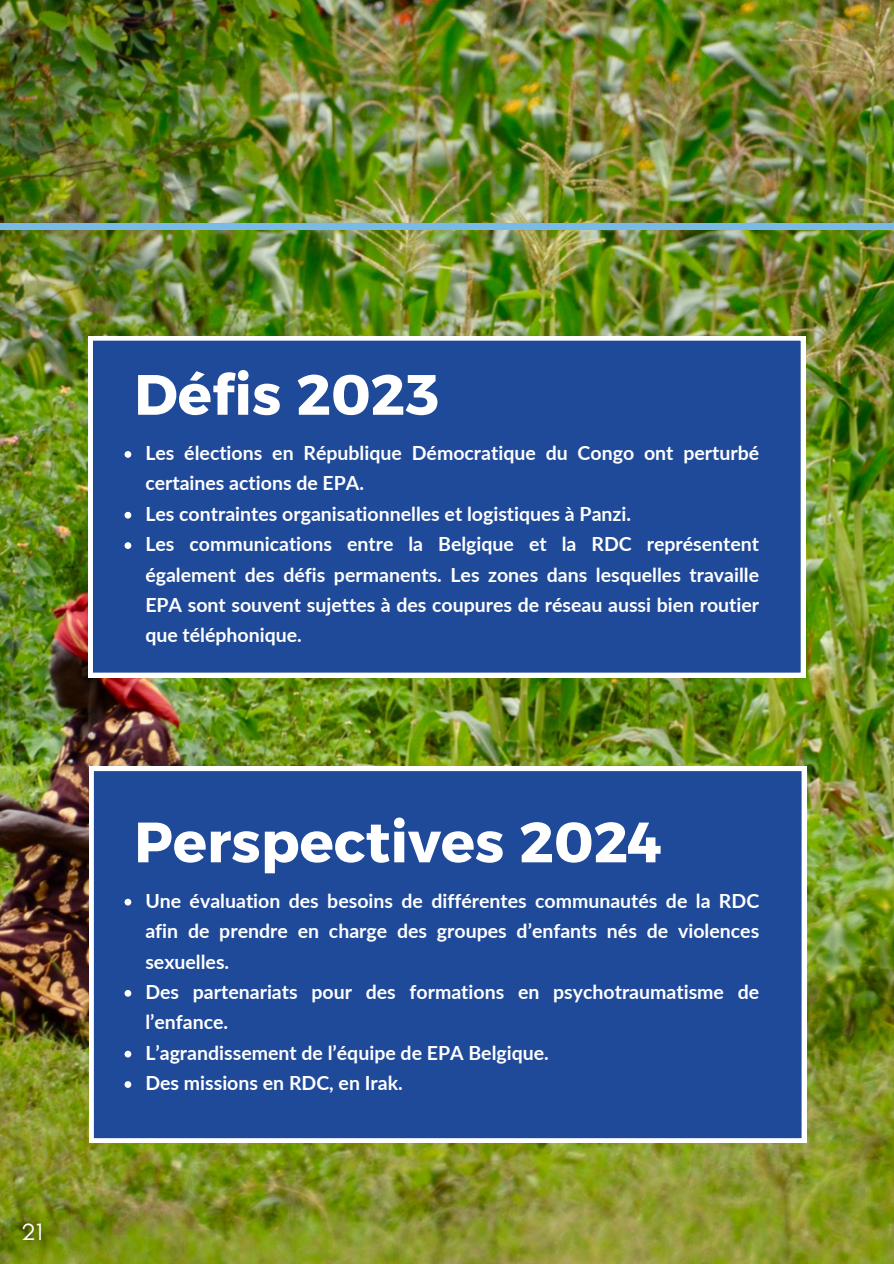
<style>
.page{position:relative;width:894px;height:1264px;background:#fff}
.page>*{position:absolute;margin:0;border:0;box-sizing:border-box;transform-origin:0 0}
.t1{font:56.7px "Kief Montaser Bold";color:#fff}
.t2{font:24px "Glacial Indifference";color:#fff}
.t3{font:700 19.5px/30.3px "Lato";color:#fff}
</style>
<div class="page">
<img style="left:0;top:0;width:893px;height:1263px">
<div style="left:0;top:223px;width:893px;height:7px;background:#7abae7"></div>
<div style="left:88px;top:336px;width:717px;height:341px;background:#1f4999"></div>
<svg style="left:124px;top:451px;width:7px;height:7px"></svg>
<svg style="left:124px;top:512px;width:7px;height:6px"></svg>
<svg style="left:124px;top:542px;width:7px;height:7px"></svg>
<div style="left:89px;top:766px;width:716px;height:376px;background:#1f4999"></div>
<svg style="left:124px;top:898px;width:7px;height:7px"></svg>
<svg style="left:124px;top:989px;width:7px;height:7px"></svg>
<svg style="left:124px;top:1050px;width:7px;height:7px"></svg>
<svg style="left:124px;top:1081px;width:7px;height:6px"></svg>
<p class="t2" style="left:21px;top:1217px;width:23px">21</p>
<h1 class="t1" style="left:134px;top:360px;width:306px">Défis 2023</h1>
<p class="t3" style="left:145px;top:437px;width:615px">Les élections en République Démocratique du Congo ont perturbé certaines actions de EPA.</p>
<p class="t3" style="left:145px;top:498px;width:487px">Les contraintes organisationnelles et logistiques à Panzi.</p>
<p class="t3" style="left:145px;top:528px;width:615px;text-align:justify">Les communications entre la Belgique et la RDC représentent également des défis permanents. Les zones dans lesquelles travaille EPA sont souvent sujettes à des coupures de réseau aussi bien routier que téléphonique.</p>
<p class="t1" style="left:134px;top:807px;width:529px">Perspectives 2024</p>
<h1 class="t3" style="left:145px;top:885px;width:615px;text-align:justify">Une évaluation des besoins de différentes communautés de la RDC afin de prendre en charge des groupes d’enfants nés de violences sexuelles.</h1>
<p class="t3" style="left:145px;top:976px;width:615px">Des partenariats pour des formations en psychotraumatisme de l’enfance.</p>
<p class="t3" style="left:145px;top:1037px;width:405px">L’agrandissement de l’équipe de EPA Belgique.</p>
<p class="t3" style="left:145px;top:1067px;width:259px">Des missions en RDC, en Irak.</p>
</div>
